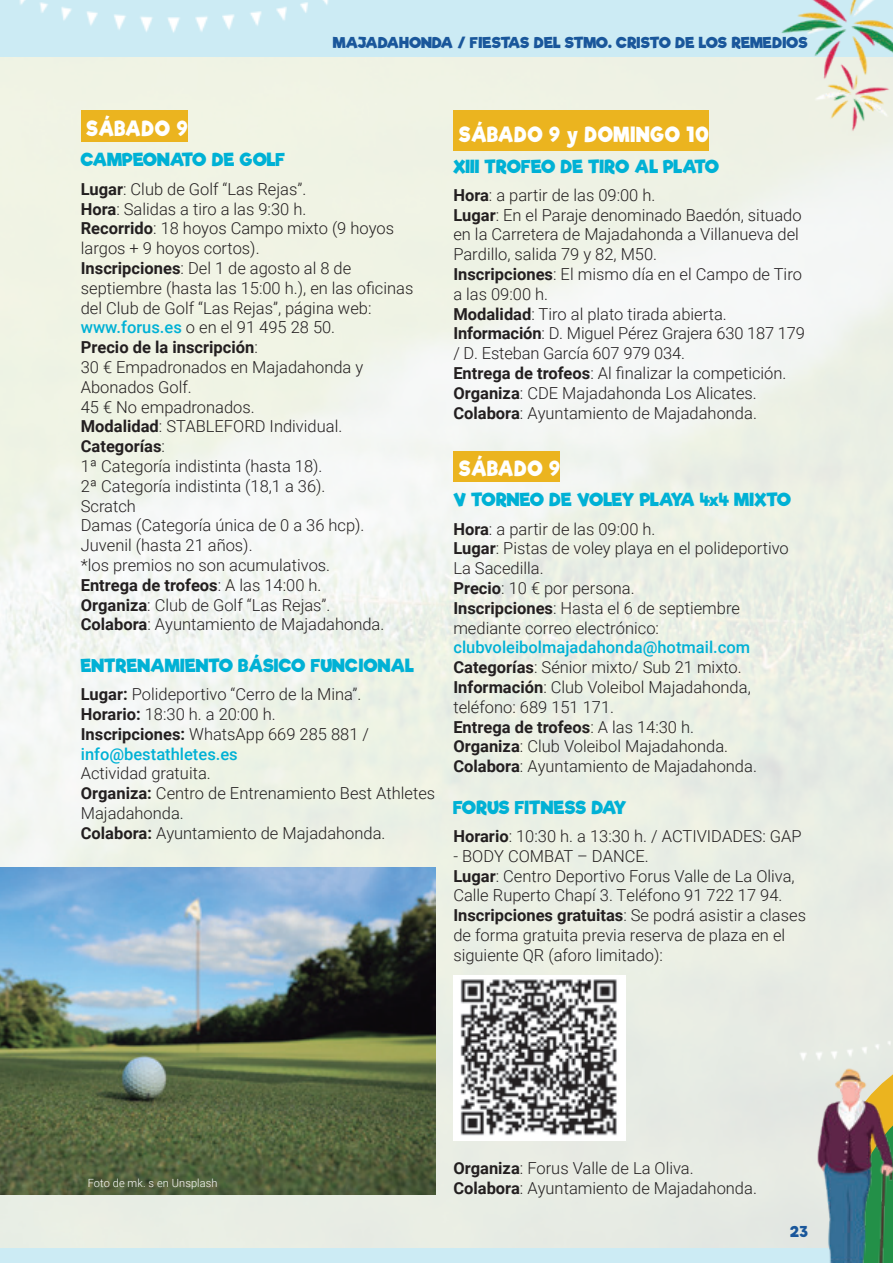
<style>
.page{position:relative;width:893px;height:1263px;background:#fff}
.page>*{position:absolute;margin:0;border:0;box-sizing:border-box;transform-origin:0 0}
.t1{font:21px "Riffic";letter-spacing:.025em;color:#fff;scale:.9 1}
.t2{font:18px "Riffic";color:#00b1d5}
.t3{font:300 16.5px/19.8px "Roboto";color:#231f20}
.t4{font:15px "Riffic";color:#1a579b}
.t5{font:300 11.25px "Roboto";letter-spacing:.01em;color:#fff}
.s1{font-weight:700}
.s2{font-weight:500;color:#00b1d5}
</style>
<div class="page">
<img style="left:0;top:57px;width:893px;height:1191px">
<div style="left:0;top:0;width:893px;height:57px;background:#ccebf4"></div>
<img style="left:19px;top:0;width:310px;height:33px">
<div style="left:0;top:1248px;width:893px;height:15px;background:#ccebf4"></div>
<img style="left:764px;top:0;width:129px;height:155px">
<img style="left:795px;top:1029px;width:98px;height:234px">
<div style="left:81px;top:111px;width:106px;height:31px;background:#ebb41f"></div>
<div style="left:453px;top:111px;width:256px;height:40px;background:#ebb41f"></div>
<div style="left:453px;top:451px;width:107px;height:31px;background:#ebb41f"></div>
<img style="left:453px;top:975px;width:173px;height:165px">
<img style="left:0;top:867px;width:435px;height:328px">
<p class="t4" style="left:333px;top:33px;width:476px">MAJADAHONDA / FIESTAS DEL STMO. CRISTO DE LOS REMEDIOS</p>
<p class="t1" style="left:87px;top:116px;width:114px">SÁBADO 9</p>
<p class="t2" style="left:81px;top:149px;width:206px">CAMPEONATO DE GOLF</p>
<p class="t3" style="left:81px;top:180px;width:334px"><span class="s1">Lugar</span>: Club de Golf “Las Rejas”.<br><span class="s1">Hora</span>: Salidas a tiro a las 9:30 h.<br><span class="s1">Recorrido</span>: 18 hoyos Campo mixto (9 hoyos largos + 9 hoyos cortos).<br><span class="s1">Inscripciones</span>: Del 1 de agosto al 8 de septiembre (hasta las 15:00 h.), en las oficinas del Club de Golf “Las Rejas”, página web: <span class="s2">www.forus.es</span> o en el 91 495 28 50.<br><span class="s1">Precio de la inscripción</span>:<br>30 € Empadronados en Majadahonda y<br>Abonados Golf.<br>45 € No empadronados.<br><span class="s1">Modalidad</span>: STABLEFORD Individual.<br><span class="s1">Categorías</span>:<br>1ª Categoría indistinta (hasta 18).<br>2ª Categoría indistinta (18,1 a 36).<br>Scratch<br>Damas (Categoría única de 0 a 36 hcp).<br>Juvenil (hasta 21 años).<br>*los premios no son acumulativos.<br><span class="s1">Entrega de trofeos</span>: A las 14:00 h.<br><span class="s1">Organiza</span>: Club de Golf “Las Rejas”.<br><span class="s1">Colabora</span>: Ayuntamiento de Majadahonda.</p>
<p class="t2" style="left:81px;top:654px;width:335px">ENTRENAMIENTO BÁSICO FUNCIONAL</p>
<p class="t3" style="left:81px;top:685px;width:290px"><span class="s1">Lugar:</span> Polideportivo “Cerro de la Mina”.<br><span class="s1">Horario:</span> 18:30 h. a 20:00 h.<br><span class="s1">Inscripciones:</span> WhatsApp 669 285 881 / <span class="s2">info@bestathletes.es</span></p>
<p class="t3" style="left:81px;top:765px;width:356px">Actividad gratuita.<br><span class="s1">Organiza:</span> Centro de Entrenamiento Best Athletes<br>Majadahonda.<br><span class="s1">Colabora:</span> Ayuntamiento de Majadahonda.</p>
<p class="t1" style="left:459px;top:122px;width:279px">SÁBADO 9 y DOMINGO 10</p>
<p class="t2" style="left:453px;top:155px;width:267px">XIII TROFEO DE TIRO AL PLATO</p>
<p class="t3" style="left:453px;top:186px;width:353px"><span class="s1">Hora</span>: a partir de las 09:00 h.<br><span class="s1">Lugar</span>: En el Paraje denominado Baedón, situado en la Carretera de Majadahonda a Villanueva del Pardillo, salida 79 y 82, M50.<br><span class="s1">Inscripciones</span>: El mismo día en el Campo de Tiro a las 09:00 h.<br><span class="s1">Modalidad</span>: Tiro al plato tirada abierta.<br><span class="s1">Información</span>: D. Miguel Pérez Grajera 630 187 179 / D. Esteban García 607 979 034.<br><span class="s1">Entrega de trofeos</span>: Al finalizar la competición.<br><span class="s1">Organiza</span>: CDE Majadahonda Los Alicates.<br><span class="s1">Colabora</span>: Ayuntamiento de Majadahonda.</p>
<p class="t1" style="left:459px;top:456px;width:114px">SÁBADO 9</p>
<p class="t2" style="left:453px;top:489px;width:340px">V TORNEO DE VOLEY PLAYA 4x4 MIXTO</p>
<p class="t3" style="left:453px;top:520px;width:337px"><span class="s1">Hora</span>: a partir de las 09:00 h.<br><span class="s1">Lugar</span>: Pistas de voley playa en el polideportivo<br>La Sacedilla.<br><span class="s1">Precio</span>: 10 € por persona.<br><span class="s1">Inscripciones</span>: Hasta el 6 de septiembre mediante correo electrónico:</p>
<p class="t3" style="left:453px;top:639px;width:305px"><span class="s2">clubvoleibolmajadahonda@hotmail.com </span><span class="s1">Categorías</span>: Sénior mixto/ Sub 21 mixto.<br><span class="s1">Información</span>: Club Voleibol Majadahonda, teléfono: 689 151 171.<br><span class="s1">Entrega de trofeos</span>: A las 14:30 h.<br><span class="s1">Organiza</span>: Club Voleibol Majadahonda.<br><span class="s1">Colabora</span>: Ayuntamiento de Majadahonda.</p>
<p class="t2" style="left:453px;top:796px;width:175px">FORUS FITNESS DAY</p>
<p class="t3" style="left:453px;top:827px;width:350px"><span class="s1">Horario</span>: 10:30 h. a 13:30 h. / ACTIVIDADES: GAP</p>
<p class="t3" style="left:453px;top:847px;width:354px">- BODY COMBAT – DANCE.<br><span class="s1">Lugar</span>: Centro Deportivo Forus Valle de La Oliva, Calle Ruperto Chapí 3. Teléfono 91 722 17 94.<br><span class="s1">Inscripciones gratuitas</span>: Se podrá asistir a clases de forma gratuita previa reserva de plaza en el siguiente QR (aforo limitado):</p>
<p class="t5" style="left:88px;top:1178px;width:131px">Foto de mk. s en Unsplash</p>
<p class="t3" style="left:453px;top:1160px;width:305px"><span class="s1">Organiza</span>: Forus Valle de La Oliva.<br><span class="s1">Colabora</span>: Ayuntamiento de Majadahonda.</p>
<p class="t4" style="left:790px;top:1222px;width:19px">23</p>
</div>
